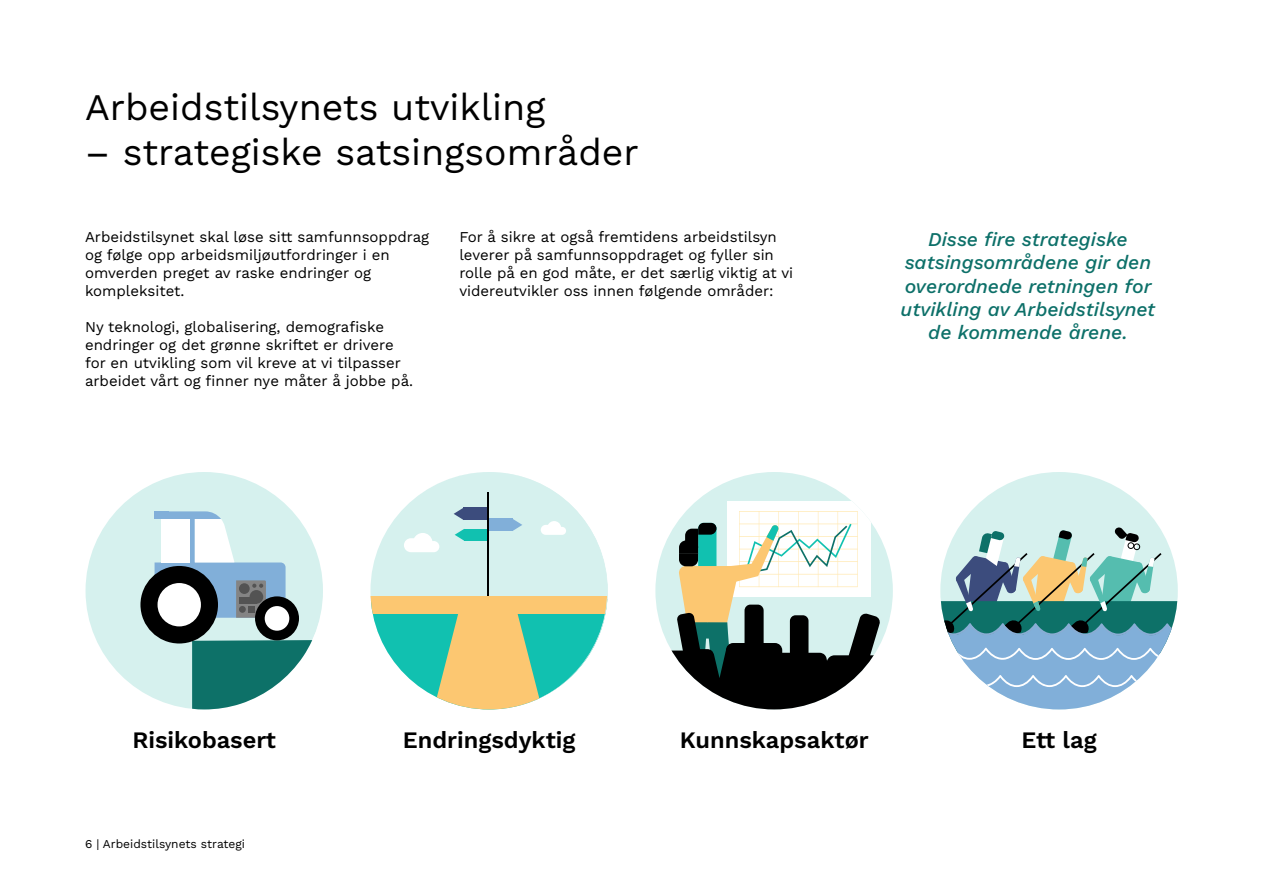
<style>
.page{position:relative;width:1263px;height:893px;background:#fff}
.page>*{position:absolute;margin:0;border:0;box-sizing:border-box;transform-origin:0 0}
.t1{font:37.5px "Work Sans";color:#000}
.t2{font:600 23.55px "Work Sans";color:#000}
.t3{font:italic 500 19.5px/23.4px "Work Sans";color:#0d7069;text-align:center}
.t4{font:15px/18px "Work Sans";color:#000}
.t5{font:12px "Work Sans";color:#000}
</style>
<div class="page">
<svg style="left:86px;top:472px;width:237px;height:237px;fill:#d6f1ee"></svg>
<svg style="left:192px;top:640px;width:131px;height:69px"></svg>
<div style="left:140px;top:566px;width:78px;height:77px;background:#000;border-radius:50%"></div>
<div style="left:158px;top:583px;width:43px;height:43px;background:#fff;border-radius:50%"></div>
<div style="left:255px;top:596px;width:44px;height:44px;background:#000;border-radius:50%"></div>
<div style="left:265px;top:606px;width:24px;height:25px;background:#fff;border-radius:50%"></div>
<svg style="left:155px;top:511px;width:131px;height:107px"></svg>
<svg style="left:370px;top:472px;width:238px;height:237px"></svg>
<svg style="left:655px;top:472px;width:238px;height:172px"></svg>
<div style="left:727px;top:501px;width:143px;height:96px;background:#fff"></div>
<svg style="left:666px;top:511px;width:214px;height:198px"></svg>
<svg style="left:959px;top:472px;width:200px;height:55px;fill:#d6f1ee"></svg>
<svg style="left:940px;top:527px;width:238px;height:182px"></svg>
<div style="left:1128px;top:542px;width:6px;height:7px;border:1px solid #000;border-radius:50%"></div>
<h1 class="t1" style="left:85px;top:79px;width:462px">Arbeidstilsynets utvikling</h1>
<h1 class="t1" style="left:85px;top:124px;width:555px">– strategiske satsingsområder</h1>
<p class="t4" style="left:85px;top:227px;width:346px">Arbeidstilsynet skal løse sitt samfunnsoppdrag og følge opp arbeidsmiljøutfordringer i en omverden preget av raske endringer og kompleksitet.</p>
<p class="t4" style="left:85px;top:317px;width:330px">Ny teknologi, globalisering, demografiske endringer og det grønne skriftet er drivere for en utvikling som vil kreve at vi tilpasser arbeidet vårt og finner nye måter å jobbe på.</p>
<p class="t4" style="left:459px;top:227px;width:335px">For å sikre at også fremtidens arbeidstilsyn leverer på samfunnsoppdraget og fyller sin rolle på en god måte, er det særlig viktig at vi videreutvikler oss innen følgende områder:</p>
<h3 class="t3" style="left:901px;top:226px;width:256px">Disse fire strategiske satsingsområdene gir den overordnede retningen for utvikling av Arbeidstilsynet de kommende årene.</h3>
<h2 class="t2" style="left:132px;top:722px;width:145px">Risikobasert</h2>
<h2 class="t2" style="left:403px;top:722px;width:174px">Endringsdyktig</h2>
<h2 class="t2" style="left:680px;top:722px;width:190px">Kunnskapsaktør</h2>
<h2 class="t2" style="left:1021px;top:722px;width:77px">Ett lag</h2>
<p class="t5" style="left:85px;top:835px;width:162px">6 | Arbeidstilsynets strategi</p>
</div>
